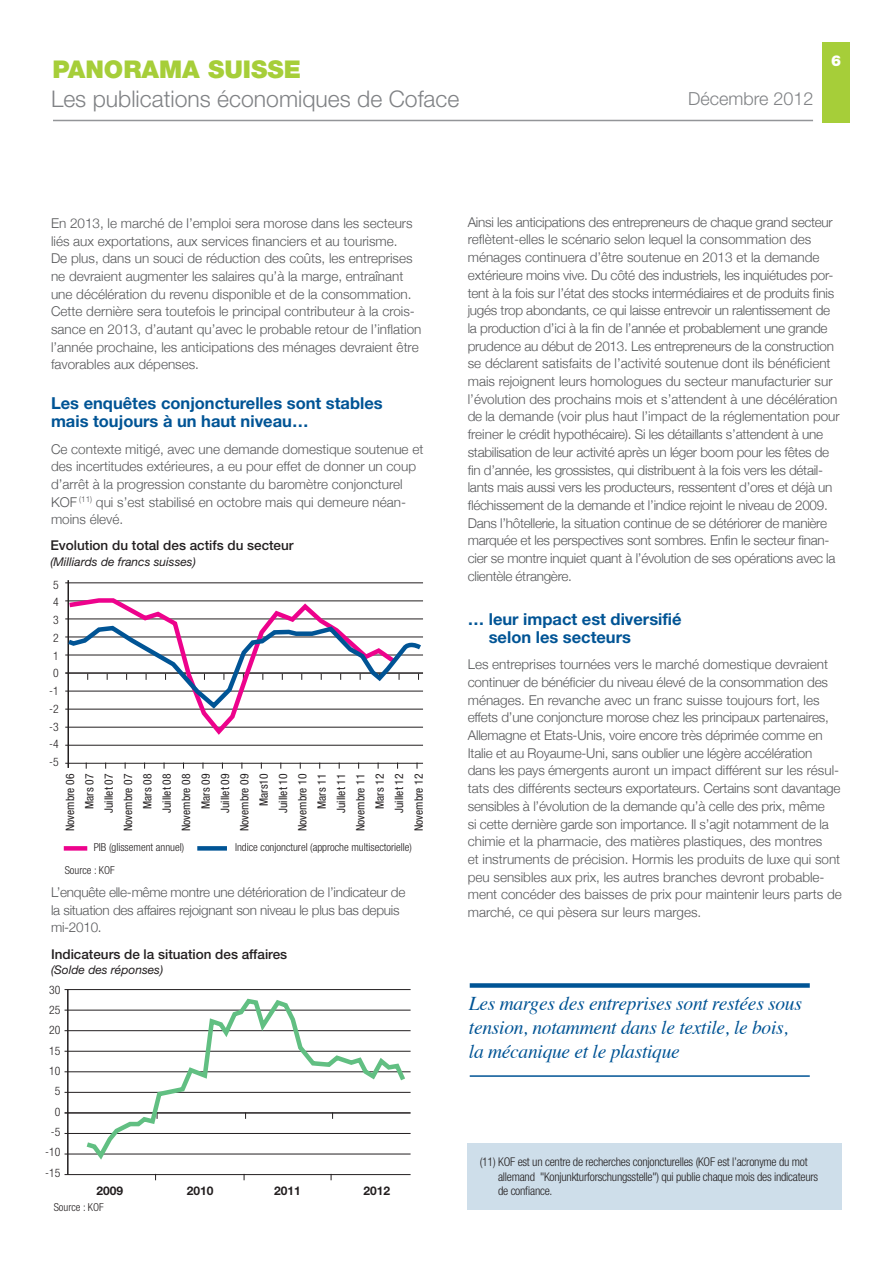
<style>
.page{position:relative;width:893px;height:1263px;background:#fff}
.page>*{position:absolute;margin:0;border:0;box-sizing:border-box;transform-origin:0 0}
.t1{font:900 24.45px "Helvetica Neue LT Std";color:#a6ce39}
.t2{font:300 22.95px "Helvetica Neue LT Std";color:#808285}
.t3{font:italic 19.5px/24px "Times";letter-spacing:-.015em;color:#005495}
.t4{font:300 18px "Helvetica Neue LT Std";color:#808285}
.t5{font:700 16.5px/18px "Helvetica Neue";color:#005495}
.t6{font:900 15px "Helvetica Neue LT Std";color:#fff}
.t7{font:300 13.5px/17.7px "Helvetica Neue";color:#57585a}
.t8{font:300 13.5px/17.7px "Helvetica Neue";letter-spacing:-.02em;color:#57585a}
.t9{font:500 13.5px "Helvetica Neue";color:#231f20}
.t10{font:300 condensed 12px/14.4px "Helvetica Neue LT Std";letter-spacing:-.02em;color:#231f20}
.t11{font:italic 12px "Helvetica Neue";color:#231f20}
.t12{font:700 12px "Helvetica Neue";color:#231f20}
.t13{font:300 condensed 11.7px/17.7px "Helvetica Neue LT Std";color:#231f20;text-align:center}
.t14{font:condensed 11.55px/19.4px "Helvetica Neue LT Std";color:#231f20;text-align:right}
.t15{font:300 condensed 10.95px "Helvetica Neue";color:#231f20}
</style>
<div class="page">
<div style="left:468px;top:1144px;width:374px;height:66px;background:#cedeea"></div>
<hr style="left:53px;top:120px;width:760px;height:1px;background:#939598">
<div style="left:822px;top:43px;width:28px;height:80px;background:#a6ce39"></div>
<hr style="left:65px;top:763px;width:358px;height:1px;background:#231f20">
<hr style="left:65px;top:745px;width:358px;height:1px;background:#231f20">
<hr style="left:65px;top:727px;width:358px;height:1px;background:#231f20">
<hr style="left:65px;top:618px;width:358px;height:1px;background:#231f20">
<hr style="left:65px;top:600px;width:358px;height:1px;background:#231f20">
<hr style="left:65px;top:582px;width:358px;height:1px;background:#231f20">
<hr style="left:68px;top:580px;width:1px;height:188px;background:#231f20">
<svg style="left:65px;top:596px;width:336px;height:142px"></svg>
<svg style="left:65px;top:623px;width:358px;height:89px"></svg>
<div style="left:64px;top:846px;width:23px;height:5px;background:#ed028c"></div>
<div style="left:197px;top:846px;width:30px;height:5px;background:#005495"></div>
<hr style="left:65px;top:1174px;width:346px;height:1px;background:#231f20">
<hr style="left:65px;top:1154px;width:346px;height:1px;background:#231f20">
<hr style="left:65px;top:1133px;width:346px;height:1px;background:#231f20">
<hr style="left:65px;top:1112px;width:346px;height:2px;background:#231f20">
<hr style="left:65px;top:1092px;width:346px;height:1px;background:#231f20">
<hr style="left:65px;top:1071px;width:346px;height:1px;background:#231f20">
<hr style="left:65px;top:1051px;width:346px;height:1px;background:#231f20">
<hr style="left:65px;top:1030px;width:346px;height:1px;background:#231f20">
<hr style="left:65px;top:1010px;width:346px;height:1px;background:#231f20">
<hr style="left:65px;top:989px;width:346px;height:1px;background:#231f20">
<hr style="left:67px;top:989px;width:2px;height:185px;background:#231f20">
<svg style="left:82px;top:998px;width:327px;height:162px"></svg>
<div style="left:470px;top:983px;width:340px;height:5px;background:#005495"></div>
<hr style="left:470px;top:1075px;width:340px;height:2px;background:#005495">
<h1 class="t1" style="left:52px;top:61px;width:250px">PANORAMA SUISSE</h1>
<h2 class="t2" style="left:51px;top:91px;width:410px">Les publications économiques de Coface</h2>
<h3 class="t4" style="left:688px;top:92px;width:127px">Décembre 2012</h3>
<p class="t6" style="left:831px;top:55px;width:12px">6</p>
<p class="t7" style="left:51px;top:214px;width:372px">En 2013, le marché de l’emploi sera morose dans les secteurs liés aux exportations, aux services financiers et au tourisme.<br>De plus, dans un souci de réduction des coûts, les entreprises ne devraient augmenter les salaires qu’à la marge, entraînant une décélération du revenu disponible et de la consommation.<br>Cette dernière sera toutefois le principal contributeur à la crois&shy;sance en 2013, d’autant qu’avec le probable retour de l’inflation l’année prochaine, les anticipations des ménages devraient être favorables aux dépenses.</p>
<p class="t5" style="left:51px;top:396px;width:333px">Les enquêtes conjoncturelles sont stables mais toujours à un haut niveau…</p>
<p class="t7" style="left:51px;top:440px;width:374px">Ce contexte mitigé, avec une demande domestique soutenue et des incertitudes extérieures, a eu pour effet de donner un coup d’arrêt à la progression constante du baromètre conjoncturel KOF <sup>(11)</sup> qui s’est stabilisé en octobre mais qui demeure néan&shy;moins élevé.</p>
<p class="t9" style="left:50px;top:540px;width:245px">Evolution du total des actifs du secteur</p>
<p class="t11" style="left:50px;top:558px;width:147px">(Milliards de francs suisses)</p>
<p class="t13" style="left:49px;top:576px;width:11px">5<br>4<br>3<br>2<br>1<br>0 -1 -2 -3 -4 -5</p>
<p class="t14" style="left:61px;top:831px;width:59px;rotate:-90deg">Novembre 06<br>Mars 07<br>Juillet 07<br>Novembre 07<br>Mars 08<br>Juillet 08<br>Novembre 08<br>Mars 09<br>Juillet 09<br>Novembre 09<br>Mars10<br>Juillet 10<br>Novembre 10<br>Mars 11<br>Juillet 11<br>Novembre 11<br>Mars 12<br>Juillet 12<br>Novembre 12</p>
<p class="t15" style="left:94px;top:843px;width:92px">PIB (glissement annuel)</p>
<p class="t15" style="left:235px;top:843px;width:178px">Indice conjoncturel (approche multisectorielle)</p>
<p class="t15" style="left:65px;top:866px;width:52px">Source : KOF</p>
<p class="t8" style="left:51px;top:883px;width:356px">L’enquête elle-même montre une détérioration de l’indicateur de la situation des affaires rejoignant son niveau le plus bas depuis mi-2010.</p>
<p class="t9" style="left:51px;top:949px;width:238px">Indicateurs de la situation des affaires</p>
<p class="t11" style="left:51px;top:965px;width:114px">(Solde des réponses)</p>
<p class="t13" style="left:45px;top:980px;width:17px;line-height:20.4px;text-align:right">30<br>25<br>20<br>15<br>10<br>5<br>0 -5 -10 -15</p>
<p class="t12" style="left:96px;top:1187px;width:28px">2009</p>
<p class="t12" style="left:187px;top:1187px;width:28px">2010</p>
<p class="t12" style="left:274px;top:1187px;width:28px">2011</p>
<p class="t12" style="left:363px;top:1187px;width:28px">2012</p>
<p class="t15" style="left:54px;top:1203px;width:52px">Source : KOF</p>
<p class="t8" style="left:468px;top:213px;width:374px">Ainsi les anticipations des entrepreneurs de chaque grand secteur reflètent-elles le scénario selon lequel la consommation des ménages continuera d’être soutenue en 2013 et la demande extérieure moins vive. Du côté des industriels, les inquiétudes por&shy;tent à la fois sur l’état des stocks intermédiaires et de produits finis jugés trop abondants, ce qui laisse entrevoir un ralentissement de la production d’ici à la fin de l’année et probablement une grande prudence au début de 2013. Les entrepreneurs de la construction se déclarent satisfaits de l’activité soutenue dont ils bénéficient mais rejoignent leurs homologues du secteur manufacturier sur l’évolution des prochains mois et s’attendent à une décélération de la demande (voir plus haut l’impact de la réglementation pour freiner le crédit hypothécaire). Si les détaillants s’attendent à une stabilisation de leur activité après un léger boom pour les fêtes de fin d’année, les grossistes, qui distribuent à la fois vers les détail&shy;lants mais aussi vers les producteurs, ressentent d’ores et déjà un fléchissement de la demande et l’indice rejoint le niveau de 2009.<br>Dans l’hôtellerie, la situation continue de se détériorer de manière marquée et les perspectives sont sombres. Enfin le secteur finan&shy;cier se montre inquiet quant à l’évolution de ses opérations avec la clientèle étrangère.</p>
<p class="t5" style="left:489px;top:612px;width:194px;text-indent:-21px">… leur impact est diversifié selon les secteurs</p>
<p class="t7" style="left:468px;top:655px;width:376px">Les entreprises tournées vers le marché domestique devraient continuer de bénéficier du niveau élevé de la consommation des ménages. En revanche avec un franc suisse toujours fort, les effets d’une conjoncture morose chez les principaux partenaires, Allemagne et Etats-Unis, voire encore très déprimée comme en Italie et au Royaume-Uni, sans oublier une légère accélération dans les pays émergents auront un impact différent sur les résul&shy;tats des différents secteurs exportateurs. Certains sont davantage sensibles à l’évolution de la demande qu’à celle des prix, même<br>si cette dernière garde son importance. Il s’agit notamment de la chimie et la pharmacie, des matières plastiques, des montres<br>et instruments de précision. Hormis les produits de luxe qui sont peu sensibles aux prix, les autres branches devront probable&shy;ment concéder des baisses de prix pour maintenir leurs parts de marché, ce qui pèsera sur leurs marges.</p>
<h3 class="t3" style="left:469px;top:993px;width:335px">Les marges des entreprises sont restées sous tension, notamment dans le textile, le bois, la mécanique et le plastique</h3>
<p class="t10" style="left:498px;top:1156px;width:322px;text-indent:-18px">(11) KOF est un centre de recherches conjoncturelles (KOF est l’acronyme du mot allemand "Konjunkturforschungsstelle") qui publie chaque mois des indicateurs de confiance.</p>
</div>
